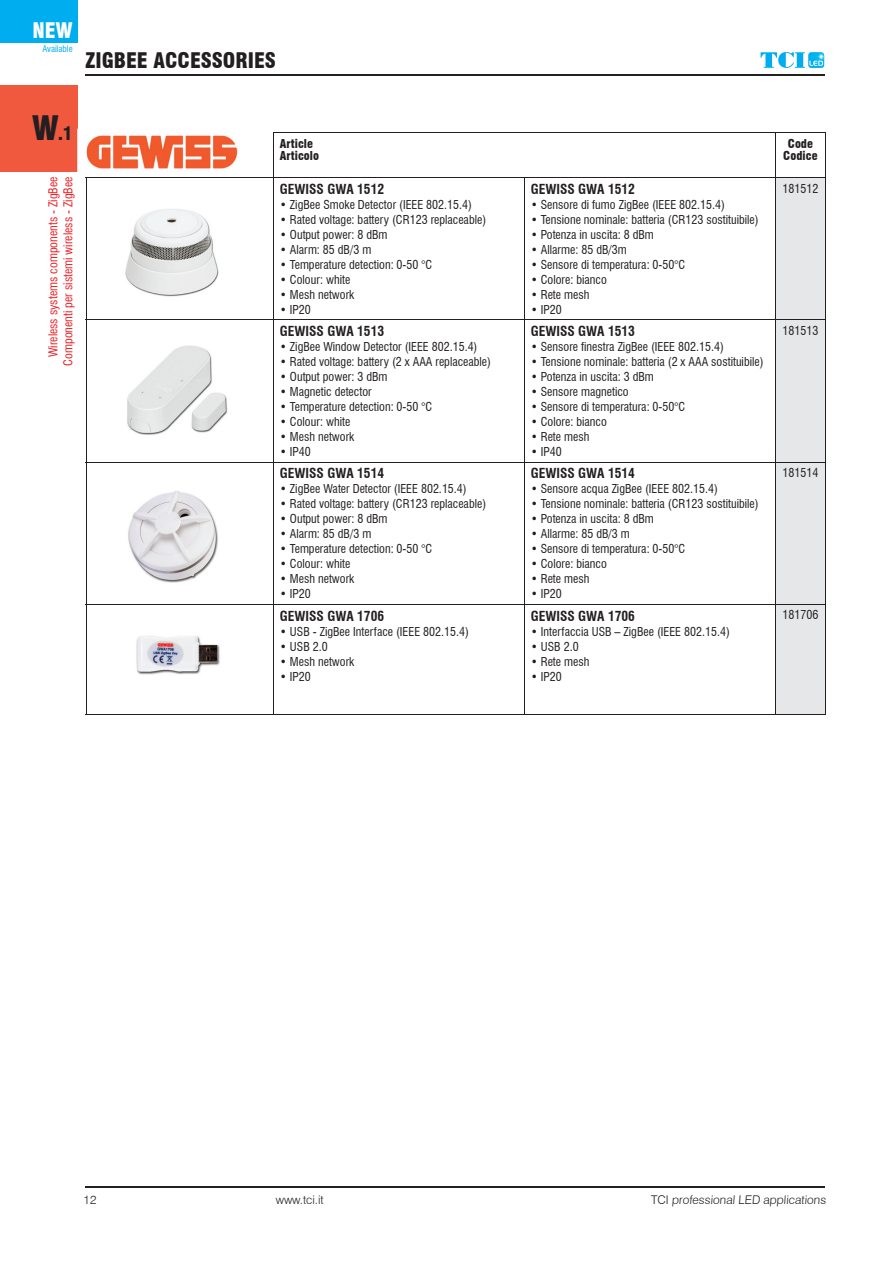
<style>
.page{position:relative;width:893px;height:1263px;background:#fff}
.page>*{position:absolute;margin:0;border:0;box-sizing:border-box;transform-origin:0 0}
.t1{font:900 condensed 21px "Swiss 721 BT";color:#231f20}
.t2{font:900 condensed 21px "Swiss 721 BT";color:#fff}
.t3{font:900 condensed 18px "Swiss 721 BT";color:#231f20}
.t4{font:700 condensed 13.5px "Swiss 721 BT";color:#231f20}
.t5{font:condensed 12px "Swiss 721 BT";color:#231f20}
.t6{font:condensed 12px/15px "Swiss 721 BT";color:#ee1d23;text-align:right}
.t7{font:300 12px "Swiss 721 BT";color:#231f20}
.t8{font:900 condensed 12px/12px "Swiss 721 BT";color:#231f20}
.t9{font:condensed 9px "Swiss 721 BT";color:#00aeef}
.s1{font-size:33px}
</style>
<div class="page">
<hr style="left:85px;top:1186px;width:740px;height:2px;background:#231f20">
<hr style="left:85px;top:74px;width:740px;height:2px;background:#231f20">
<img style="left:823px;top:53px;width:1px;height:14px">
<svg style="left:761px;top:52px;width:62px;height:16px"></svg>
<div style="left:0;top:85px;width:77px;height:87px;background:#f0593e"></div>
<div style="left:776px;top:178px;width:49px;height:536px;background:#e6e7e9"></div>
<hr style="left:274px;top:132px;width:251px;height:1px;background:#231f20">
<hr style="left:274px;top:133px;width:1px;height:44px;background:#231f20">
<hr style="left:525px;top:132px;width:251px;height:1px;background:#231f20">
<hr style="left:776px;top:132px;width:50px;height:1px;background:#231f20">
<hr style="left:775px;top:133px;width:1px;height:44px;background:#231f20">
<hr style="left:825px;top:133px;width:1px;height:44px;background:#231f20">
<hr style="left:86px;top:177px;width:188px;height:1px;background:#231f20">
<hr style="left:86px;top:178px;width:1px;height:141px;background:#231f20">
<hr style="left:274px;top:177px;width:251px;height:1px;background:#231f20">
<hr style="left:274px;top:178px;width:1px;height:141px;background:#231f20">
<hr style="left:525px;top:177px;width:251px;height:1px;background:#231f20">
<hr style="left:524px;top:178px;width:1px;height:141px;background:#231f20">
<hr style="left:776px;top:177px;width:50px;height:1px;background:#231f20">
<hr style="left:775px;top:178px;width:1px;height:141px;background:#231f20">
<hr style="left:825px;top:178px;width:1px;height:141px;background:#231f20">
<hr style="left:86px;top:319px;width:188px;height:1px;background:#231f20">
<hr style="left:86px;top:320px;width:1px;height:142px;background:#231f20">
<hr style="left:274px;top:319px;width:251px;height:1px;background:#231f20">
<hr style="left:274px;top:320px;width:1px;height:142px;background:#231f20">
<hr style="left:525px;top:319px;width:251px;height:1px;background:#231f20">
<hr style="left:524px;top:320px;width:1px;height:142px;background:#231f20">
<hr style="left:776px;top:319px;width:50px;height:1px;background:#231f20">
<hr style="left:775px;top:320px;width:1px;height:142px;background:#231f20">
<hr style="left:825px;top:320px;width:1px;height:142px;background:#231f20">
<hr style="left:86px;top:462px;width:188px;height:1px;background:#231f20">
<hr style="left:86px;top:462px;width:1px;height:142px;background:#231f20">
<hr style="left:274px;top:462px;width:251px;height:1px;background:#231f20">
<hr style="left:274px;top:462px;width:1px;height:142px;background:#231f20">
<hr style="left:525px;top:462px;width:251px;height:1px;background:#231f20">
<hr style="left:524px;top:462px;width:1px;height:142px;background:#231f20">
<hr style="left:776px;top:462px;width:50px;height:1px;background:#231f20">
<hr style="left:775px;top:462px;width:1px;height:142px;background:#231f20">
<hr style="left:825px;top:462px;width:1px;height:142px;background:#231f20">
<hr style="left:86px;top:604px;width:188px;height:1px;background:#231f20">
<hr style="left:86px;top:605px;width:1px;height:109px;background:#231f20">
<hr style="left:274px;top:604px;width:251px;height:1px;background:#231f20">
<hr style="left:274px;top:605px;width:1px;height:109px;background:#231f20">
<hr style="left:525px;top:604px;width:251px;height:1px;background:#231f20">
<hr style="left:524px;top:605px;width:1px;height:109px;background:#231f20">
<hr style="left:776px;top:604px;width:50px;height:1px;background:#231f20">
<hr style="left:775px;top:605px;width:1px;height:109px;background:#231f20">
<hr style="left:825px;top:605px;width:1px;height:109px;background:#231f20">
<hr style="left:86px;top:714px;width:188px;height:1px;background:#231f20">
<hr style="left:274px;top:714px;width:251px;height:1px;background:#231f20">
<hr style="left:525px;top:714px;width:251px;height:1px;background:#231f20">
<hr style="left:776px;top:714px;width:50px;height:1px;background:#231f20">
<img style="left:77px;top:129px;width:161px;height:43px">
<img style="left:86px;top:132px;width:152px;height:1px">
<img style="left:86px;top:133px;width:1px;height:39px">
<img style="left:127px;top:345px;width:101px;height:90px">
<img style="left:128px;top:491px;width:90px;height:92px">
<img style="left:136px;top:636px;width:84px;height:39px">
<img style="left:125px;top:209px;width:94px;height:88px">
<div style="left:0;top:0;width:77px;height:42px;background:#00aeef"></div>
<h1 class="t2" style="left:32px;top:18px;width:42px">NEW</h1>
<p class="t9" style="left:42px;top:43px;width:32px">Available</p>
<h1 class="t1" style="left:85px;top:48px;width:192px">ZIGBEE ACCESSORIES</h1>
<h2 class="t3" style="left:32px;top:123px;width:42px"><span class="s1">W</span>.1</h2>
<p class="t6" style="left:46px;top:365px;width:190px;rotate:-90deg">Wireless systems components - ZigBee<br>Componenti per sistemi wireless - ZigBee</p>
<p class="t8" style="left:280px;top:137px;width:41px">Article<br>Articolo</p>
<p class="t8" style="left:783px;top:137px;width:36px;text-align:center">Code<br>Codice</p>
<p class="t4" style="left:280px;top:181px;width:106px">GEWISS GWA 1512</p>
<p class="t5" style="left:280px;top:197px;width:194px">• ZigBee Smoke Detector (IEEE 802.15.4)</p>
<p class="t5" style="left:280px;top:212px;width:208px">• Rated voltage: battery (CR123 replaceable)</p>
<p class="t5" style="left:280px;top:227px;width:109px">• Output power: 8 dBm</p>
<p class="t5" style="left:280px;top:242px;width:93px">• Alarm: 85 dB/3 m</p>
<p class="t5" style="left:280px;top:257px;width:154px">• Temperature detection: 0-50 °C</p>
<p class="t5" style="left:280px;top:272px;width:72px">• Colour: white</p>
<p class="t5" style="left:280px;top:287px;width:76px">• Mesh network</p>
<p class="t5" style="left:280px;top:302px;width:33px">• IP20</p>
<p class="t4" style="left:531px;top:181px;width:106px">GEWISS GWA 1512</p>
<p class="t5" style="left:531px;top:197px;width:196px">• Sensore di fumo ZigBee (IEEE 802.15.4)</p>
<p class="t5" style="left:531px;top:212px;width:229px">• Tensione nominale: batteria (CR123 sostituibile)</p>
<p class="t5" style="left:531px;top:227px;width:125px">• Potenza in uscita: 8 dBm</p>
<p class="t5" style="left:531px;top:242px;width:98px">• Allarme: 85 dB/3m</p>
<p class="t5" style="left:531px;top:257px;width:156px">• Sensore di temperatura: 0-50°C</p>
<p class="t5" style="left:531px;top:272px;width:77px">• Colore: bianco</p>
<p class="t5" style="left:531px;top:287px;width:60px">• Rete mesh</p>
<p class="t5" style="left:531px;top:302px;width:33px">• IP20</p>
<p class="t5" style="left:782px;top:181px;width:37px">181512</p>
<p class="t4" style="left:280px;top:323px;width:106px">GEWISS GWA 1513</p>
<p class="t5" style="left:280px;top:339px;width:199px">• ZigBee Window Detector (IEEE 802.15.4)</p>
<p class="t5" style="left:280px;top:354px;width:213px">• Rated voltage: battery (2 x AAA replaceable)</p>
<p class="t5" style="left:280px;top:369px;width:109px">• Output power: 3 dBm</p>
<p class="t5" style="left:280px;top:384px;width:93px">• Magnetic detector</p>
<p class="t5" style="left:280px;top:399px;width:154px">• Temperature detection: 0-50 °C</p>
<p class="t5" style="left:280px;top:414px;width:72px">• Colour: white</p>
<p class="t5" style="left:280px;top:429px;width:76px">• Mesh network</p>
<p class="t5" style="left:280px;top:444px;width:33px">• IP40</p>
<p class="t4" style="left:280px;top:465px;width:106px">GEWISS GWA 1514</p>
<p class="t5" style="left:280px;top:482px;width:188px">• ZigBee Water Detector (IEEE 802.15.4)</p>
<p class="t5" style="left:280px;top:497px;width:208px">• Rated voltage: battery (CR123 replaceable)</p>
<p class="t5" style="left:280px;top:512px;width:109px">• Output power: 8 dBm</p>
<p class="t5" style="left:280px;top:527px;width:93px">• Alarm: 85 dB/3 m</p>
<p class="t5" style="left:280px;top:542px;width:154px">• Temperature detection: 0-50 °C</p>
<p class="t5" style="left:280px;top:557px;width:72px">• Colour: white</p>
<p class="t5" style="left:280px;top:572px;width:76px">• Mesh network</p>
<p class="t5" style="left:280px;top:587px;width:33px">• IP20</p>
<p class="t4" style="left:280px;top:608px;width:106px">GEWISS GWA 1706</p>
<p class="t5" style="left:280px;top:624px;width:190px">• USB - ZigBee Interface (IEEE 802.15.4)</p>
<p class="t5" style="left:280px;top:639px;width:49px">• USB 2.0</p>
<p class="t5" style="left:280px;top:654px;width:76px">• Mesh network</p>
<p class="t5" style="left:280px;top:669px;width:33px">• IP20</p>
<p class="t4" style="left:531px;top:323px;width:106px">GEWISS GWA 1513</p>
<p class="t5" style="left:531px;top:339px;width:195px">• Sensore finestra ZigBee (IEEE 802.15.4)</p>
<p class="t5" style="left:531px;top:354px;width:234px">• Tensione nominale: batteria (2 x AAA sostituibile)</p>
<p class="t5" style="left:531px;top:369px;width:125px">• Potenza in uscita: 3 dBm</p>
<p class="t5" style="left:531px;top:384px;width:99px">• Sensore magnetico</p>
<p class="t5" style="left:531px;top:399px;width:156px">• Sensore di temperatura: 0-50°C</p>
<p class="t5" style="left:531px;top:414px;width:77px">• Colore: bianco</p>
<p class="t5" style="left:531px;top:429px;width:60px">• Rete mesh</p>
<p class="t5" style="left:531px;top:444px;width:33px">• IP40</p>
<p class="t4" style="left:531px;top:465px;width:106px">GEWISS GWA 1514</p>
<p class="t5" style="left:531px;top:482px;width:189px">• Sensore acqua ZigBee (IEEE 802.15.4)</p>
<p class="t5" style="left:531px;top:497px;width:229px">• Tensione nominale: batteria (CR123 sostituibile)</p>
<p class="t5" style="left:531px;top:512px;width:125px">• Potenza in uscita: 8 dBm</p>
<p class="t5" style="left:531px;top:527px;width:101px">• Allarme: 85 dB/3 m</p>
<p class="t5" style="left:531px;top:542px;width:156px">• Sensore di temperatura: 0-50°C</p>
<p class="t5" style="left:531px;top:557px;width:77px">• Colore: bianco</p>
<p class="t5" style="left:531px;top:572px;width:60px">• Rete mesh</p>
<p class="t5" style="left:531px;top:587px;width:33px">• IP20</p>
<p class="t4" style="left:531px;top:608px;width:106px">GEWISS GWA 1706</p>
<p class="t5" style="left:531px;top:624px;width:201px">• Interfaccia USB – ZigBee (IEEE 802.15.4)</p>
<p class="t5" style="left:531px;top:639px;width:49px">• USB 2.0</p>
<p class="t5" style="left:531px;top:654px;width:60px">• Rete mesh</p>
<p class="t5" style="left:531px;top:669px;width:33px">• IP20</p>
<p class="t5" style="left:782px;top:323px;width:37px">181513</p>
<p class="t5" style="left:782px;top:466px;width:37px">181514</p>
<p class="t5" style="left:782px;top:608px;width:37px">181706</p>
<p class="t7" style="left:83px;top:1192px;width:15px">12</p>
<p class="t7" style="left:276px;top:1192px;width:50px">www.tci.it</p>
<p class="t7" style="left:651px;top:1192px;width:177px">TCI professional LED applications</p>
</div>
